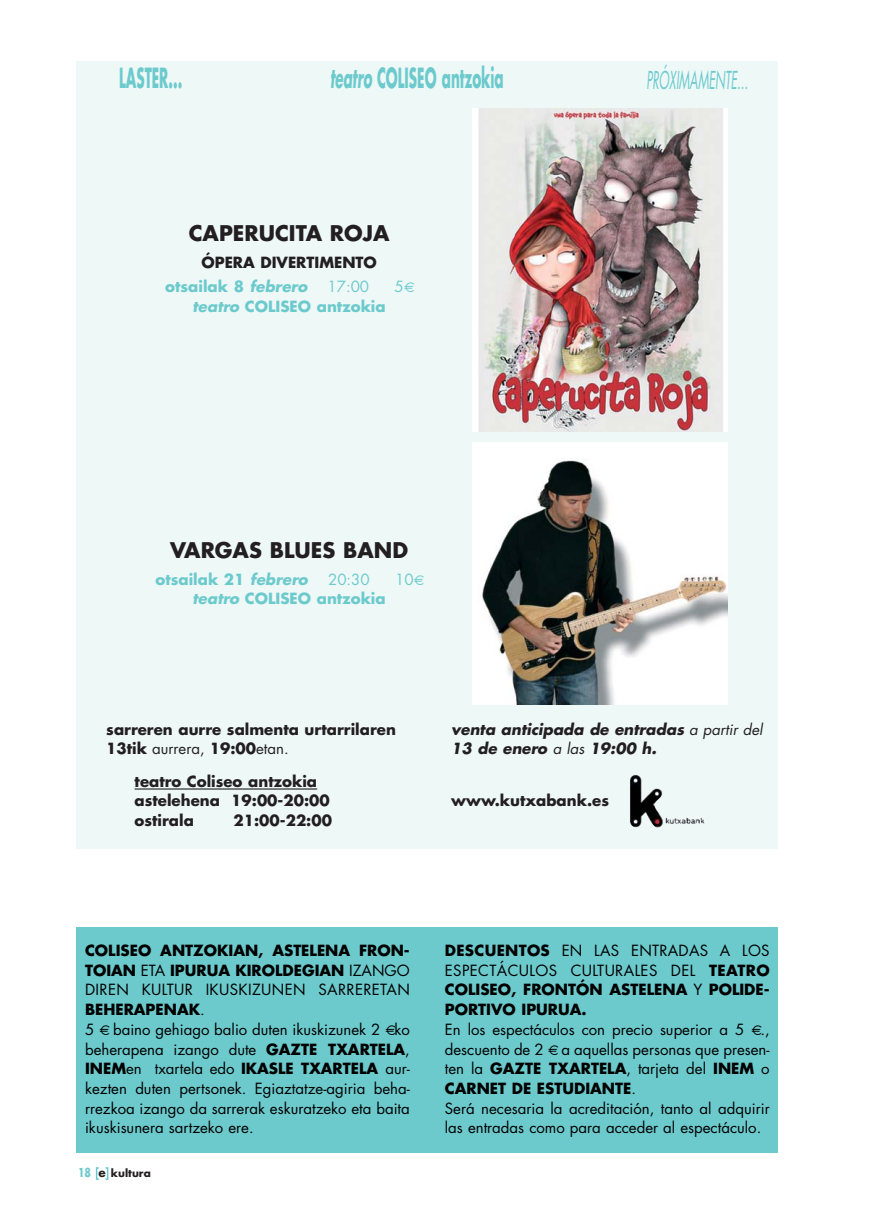
<style>
.page{position:relative;width:876px;height:1217px;background:#fff}
.page>*{position:absolute;margin:0;border:0;box-sizing:border-box;transform-origin:0 0}
.t1{font:700 27px "Futura";color:#6ccacd;scale:.5 1}
.t2{font:24px "Futura";color:#6ccacd;scale:.5 1}
.t3{font:700 21px "Futura";color:#231f20}
.t4{font:15px/19.6px "Futura";color:#000;text-align:justify}
.t5{font:700 15px/19.6px "Futura";color:#000}
.t6{font:700 15px/19.6px "Futura";color:#231f20}
.t7{font:700 15px "Futura";color:#6ccacd}
.t8{font:italic 700 15px/19.6px "Futura";color:#231f20}
.t9{font:15px "Futura";color:#6ccacd}
.t10{font:700 10.5px "Futura";color:#231f20}
.s1{color:#6ccacd}
.s2{font-style:italic;color:#6ccacd}
.s3{font-weight:400;color:#6ccacd}
.s4{font-style:italic}
.s5{font-weight:400}
.s6{font-weight:700}
.s7{font-size:12px;color:#6ccacd}
.s8{font-size:12px}
</style>
<div class="page">
<svg style="left:96px;top:1167px;width:3px;height:12px"></svg>
<svg style="left:105px;top:1167px;width:3px;height:12px"></svg>
<div style="left:77px;top:62px;width:701px;height:786px;background:#eef8f7"></div>
<hr style="left:135px;top:788px;width:182px;height:1px;background:#231f20">
<img style="left:630px;top:774px;width:75px;height:54px">
<img style="left:473px;top:108px;width:255px;height:323px">
<div style="left:473px;top:442px;width:255px;height:261px;background:#fff"></div>
<img style="left:482px;top:460px;width:246px;height:243px">
<div style="left:77px;top:927px;width:701px;height:225px;background:#6ccacd"></div>
<h1 class="t1" style="left:119px;top:66px;width:128px">LASTER...</h1>
<h1 class="t1" style="left:330px;top:66px;width:349px">teatro COLISEO antzokia</h1>
<h2 class="t2" style="left:646px;top:69px;width:210px">PRÓXIMAMENTE...</h2>
<h3 class="t3" style="left:189px;top:224px;width:202px">CAPERUCITA ROJA</h3>
<p class="t6" style="left:165px;top:252px;width:213px;line-height:24px;text-indent:36px">ÓPERA DIVERTIMENTO <span class="s1">otsailak 8</span> <span class="s2">febrero</span> <span class="s3">17:00</span></p>
<p class="t9" style="left:395px;top:280px;width:11px">5</p>
<p class="t7" style="left:193px;top:299px;width:195px"><span class="s4">teatro</span> COLISEO antzokia</p>
<h3 class="t3" style="left:170px;top:540px;width:239px">VARGAS BLUES BAND</h3>
<p class="t7" style="left:155px;top:572px;width:216px">otsailak 21 <span class="s4">febrero</span> <span class="s5">20:30</span></p>
<p class="t9" style="left:395px;top:572px;width:20px">10</p>
<p class="t7" style="left:193px;top:591px;width:195px"><span class="s4">teatro</span> COLISEO antzokia</p>
<p class="t6" style="left:106px;top:720px;width:291px">sarreren aurre salmenta urtarrilaren<br>13tik <span class="s5">aurrera,</span> 19:00<span class="s5">etan.</span></p>
<p class="t8" style="left:451px;top:720px;width:315px">venta anticipada de entradas <span class="s5">a partir del<br></span>13 de enero <span class="s5">a las</span> 19:00 h.</p>
<p class="t6" style="left:135px;top:772px;width:197px">teatro Coliseo antzokia astelehena 19:00-20:00 ostirala</p>
<p class="t6" style="left:451px;top:792px;width:159px">www.kutxabank.es</p>
<p class="t6" style="left:234px;top:811px;width:100px">21:00-22:00</p>
<p class="t5" style="left:85px;top:941px;width:326px">COLISEO ANTZOKIAN, ASTELENA FRON-<br>TOIAN <span class="s5">ETA</span> IPURUA KIROLDEGIAN <span class="s5">IZANGO<br>DIREN KULTUR IKUSKIZUNEN SARRERETAN<br></span>BEHERAPENAK<span class="s5">.<br>5</span></p>
<p class="t4" style="left:85px;top:1020px;width:326px;text-indent:28px">baino gehiago balio duten ikuskizunek 2 ko beherapena izango dute <span class="s6">GAZTE TXARTELA</span>, <span class="s6">INEM</span>en txartela edo <span class="s6">IKASLE TXARTELA</span> aur&shy;kezten duten pertsonek. Egiaztatze-agiria beha&shy;rrezkoa izango da sarrerak eskuratzeko eta baita ikuskisunera sartzeko ere.</p>
<p class="t10" style="left:78px;top:1167px;width:74px"><span class="s7">18</span> <span class="s8">e</span> kultura</p>
<p class="t5" style="left:445px;top:941px;width:326px;text-align:justify">DESCUENTOS <span class="s5">EN LAS ENTRADAS A LOS ESPECTÁCULOS CULTURALES DEL</span> TEATRO COLISEO, FRONTÓN ASTELENA <span class="s5">Y</span> POLIDE-PORTIVO IPURUA.</p>
<p class="t4" style="left:445px;top:1020px;width:326px;text-align:left">En los espectáculos con precio superior a 5 ., descuento de 2 a aquellas personas que presen&shy;ten la <span class="s6">GAZTE TXARTELA</span>, tarjeta del <span class="s6">INEM</span> o <span class="s6">CARNET DE ESTUDIANTE</span>.<br>Será necesaria la acreditación, tanto al adquirir las entradas como para acceder al espectáculo.</p>
</div>
